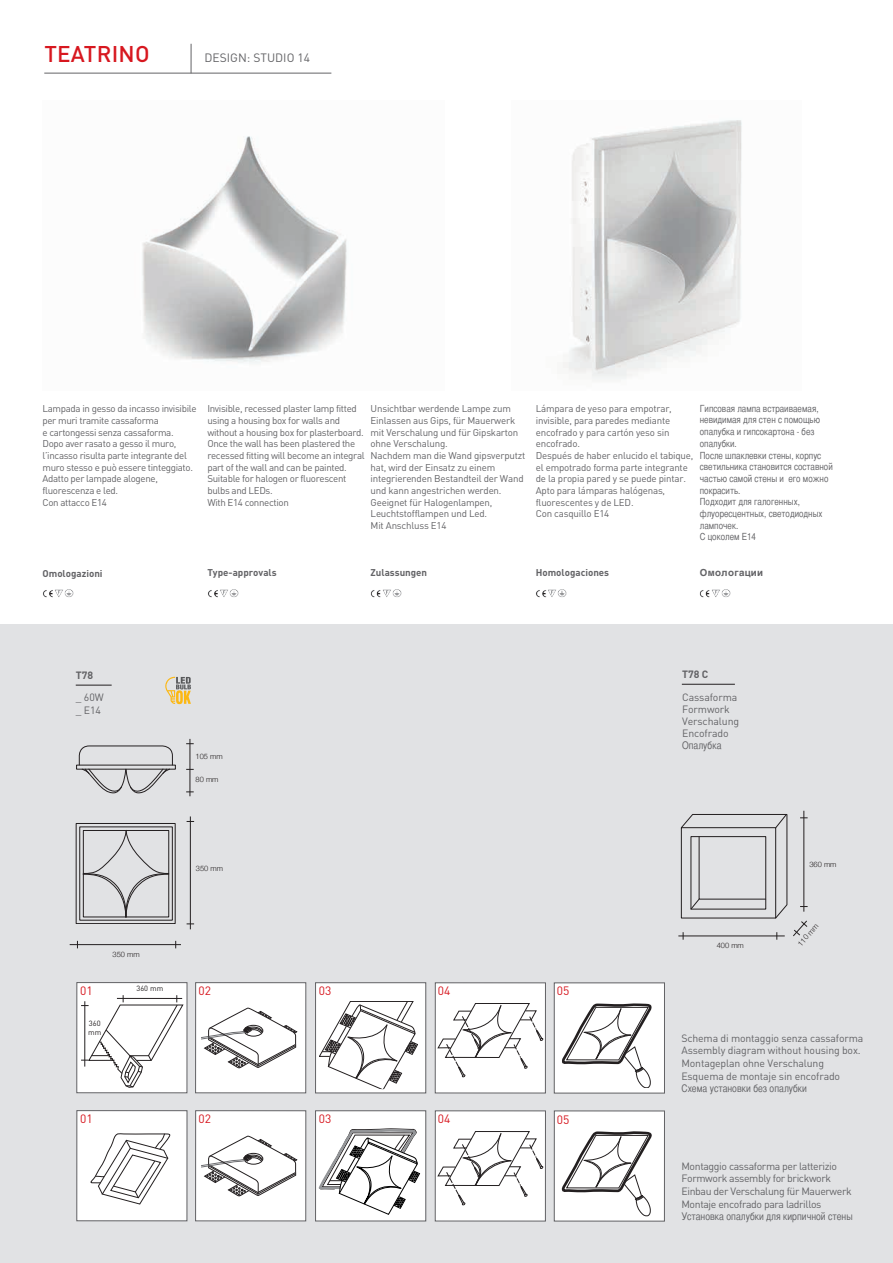
<style>
.page{position:relative;width:893px;height:1263px;background:#fff}
.page>*{position:absolute;margin:0;border:0;box-sizing:border-box;transform-origin:0 0}
.t1{font:500 22.5px "DIN";letter-spacing:.01em;color:#d7171f}
.t2{font:12px "DIN";color:#d7171f}
.t3{font:12px "DIN";color:#636366}
.t4{font:10.5px/12px "DIN";letter-spacing:-.015em;color:#636366}
.t5{font:10.5px/12.8px "DIN";letter-spacing:-.035em;color:#636366}
.t6{font:10.5px "Helvetica CY Plain";color:#636366}
.t7{font:700 10.5px "DIN";color:#636366}
.t8{font:9.75px/11.7px "DIN";letter-spacing:-.02em;color:#636366}
.t9{font:9.75px/11.7px "Helvetica CY Plain";color:#636366}
.t10{font:700 9.75px "DIN";color:#636366}
.t11{font:700 9.75px "Helvetica Cyr";letter-spacing:.03em;color:#636366}
.t12{font:300 7.5px "Helvetica Neue";color:#231f20}
.t13{font:7.5px/9px "DIN";color:#231f20}
</style>
<div class="page">
<div style="left:0;top:624px;width:893px;height:639px;background:#e1e2e4"></div>
<img style="left:142px;top:136px;width:205px;height:228px">
<img style="left:563px;top:120px;width:179px;height:260px">
<svg style="left:43px;top:589px;width:30px;height:9px"></svg>
<svg style="left:208px;top:589px;width:30px;height:9px"></svg>
<svg style="left:371px;top:589px;width:30px;height:9px"></svg>
<svg style="left:536px;top:589px;width:31px;height:9px"></svg>
<svg style="left:700px;top:589px;width:30px;height:9px"></svg>
<div style="left:77px;top:1111px;width:110px;height:109px;background:#fff"></div>
<div style="left:77px;top:1110px;width:110px;height:111px;border:1px solid #636366"></div>
<div style="left:196px;top:1111px;width:110px;height:110px;background:#fff"></div>
<div style="left:195px;top:1110px;width:111px;height:111px;border:1px solid #636366"></div>
<div style="left:316px;top:1111px;width:110px;height:110px;background:#fff"></div>
<div style="left:315px;top:1110px;width:111px;height:111px;border:1px solid #636366"></div>
<div style="left:435px;top:1111px;width:110px;height:110px;background:#fff"></div>
<div style="left:435px;top:1110px;width:111px;height:111px;border:1px solid #636366"></div>
<div style="left:554px;top:1111px;width:110px;height:110px;background:#fff"></div>
<div style="left:554px;top:1111px;width:111px;height:110px;border:1px solid #636366"></div>
<svg style="left:90px;top:1133px;width:80px;height:71px"></svg>
<svg style="left:318px;top:1128px;width:102px;height:87px"></svg>
<svg style="left:438px;top:1131px;width:105px;height:74px"></svg>
<svg style="left:562px;top:1131px;width:90px;height:85px"></svg>
<svg style="left:201px;top:1136px;width:96px;height:60px"></svg>
<div style="left:76px;top:765px;width:100px;height:4px;border:1px solid #231f20"></div>
<div style="left:76px;top:823px;width:99px;height:101px;border:1px solid #231f20"></div>
<div style="left:79px;top:826px;width:94px;height:94px;border:1px solid #231f20"></div>
<svg style="left:79px;top:746px;width:94px;height:48px"></svg>
<svg style="left:83px;top:830px;width:86px;height:87px"></svg>
<hr style="left:190px;top:739px;width:1px;height:57px;background:#231f20">
<hr style="left:190px;top:816px;width:1px;height:113px;background:#231f20">
<hr style="left:70px;top:944px;width:111px;height:1px;background:#231f20">
<hr style="left:76px;top:685px;width:36px;height:1px;background:#231f20">
<div style="left:77px;top:983px;width:110px;height:109px;background:#fff"></div>
<div style="left:77px;top:982px;width:110px;height:111px;border:1px solid #636366"></div>
<div style="left:196px;top:983px;width:110px;height:110px;background:#fff"></div>
<div style="left:195px;top:982px;width:111px;height:111px;border:1px solid #636366"></div>
<div style="left:316px;top:983px;width:110px;height:110px;background:#fff"></div>
<div style="left:315px;top:982px;width:111px;height:111px;border:1px solid #636366"></div>
<div style="left:435px;top:983px;width:110px;height:110px;background:#fff"></div>
<div style="left:435px;top:982px;width:111px;height:111px;border:1px solid #636366"></div>
<div style="left:554px;top:983px;width:110px;height:110px;background:#fff"></div>
<div style="left:554px;top:983px;width:111px;height:110px;border:1px solid #636366"></div>
<svg style="left:81px;top:995px;width:102px;height:92px"></svg>
<svg style="left:319px;top:1001px;width:99px;height:88px"></svg>
<svg style="left:438px;top:1003px;width:105px;height:74px"></svg>
<svg style="left:562px;top:1003px;width:90px;height:85px"></svg>
<svg style="left:201px;top:1008px;width:96px;height:60px"></svg>
<hr style="left:44px;top:73px;width:287px;height:1px;background:#636366">
<svg style="left:191px;top:44px;width:1px;height:29px"></svg>
<hr style="left:682px;top:684px;width:53px;height:1px;background:#231f20">
<hr style="left:804px;top:811px;width:1px;height:101px;background:#231f20">
<hr style="left:678px;top:936px;width:107px;height:1px;background:#231f20">
<svg style="left:680px;top:813px;width:128px;height:127px"></svg>
<svg style="left:165px;top:677px;width:26px;height:27px"></svg>
<h1 class="t1" style="left:44px;top:46px;width:107px">TEATRINO</h1>
<p class="t3" style="left:205px;top:51px;width:107px">DESIGN: STUDIO 14</p>
<p class="t8" style="left:43px;top:403px;width:155px">Lampada in gesso da incasso invisibile per muri tramite cassaforma<br>e cartongessi senza cassaforma.<br>Dopo aver rasato a gesso il muro, l’incasso risulta parte integrante del muro stesso e può essere tinteggiato.<br>Adatto per lampade alogene, fluorescenza e led.<br>Con attacco E14</p>
<p class="t10" style="left:43px;top:568px;width:62px">Omologazioni</p>
<p class="t8" style="left:207px;top:403px;width:159px">Invisible, recessed plaster lamp fitted using a housing box for walls and without a housing box for plasterboard.<br>Once the wall has been plastered the recessed fitting will become an integral part of the wall and can be painted.<br>Suitable for halogen or fluorescent bulbs and LEDs.<br>With E14 connection</p>
<p class="t8" style="left:371px;top:403px;width:156px">Unsichtbar werdende Lampe zum<br>Einlassen aus Gips, für Mauerwerk mit Verschalung und für Gipskarton ohne Verschalung.<br>Nachdem man die Wand gipsverputzt hat, wird der Einsatz zu einem integrierenden Bestandteil der Wand und kann angestrichen werden.<br>Geeignet für Halogenlampen,<br>Leuchtstofflampen und Led.<br>Mit Anschluss E14</p>
<p class="t10" style="left:207px;top:567px;width:71px">Type-approvals</p>
<p class="t10" style="left:371px;top:567px;width:58px">Zulassungen</p>
<p class="t9" style="left:700px;top:402px;width:135px">Гипсовая лампа встраиваемая, невидимая для стен с помощью опалубка и гипсокартона - без опалубки.<br>После шпаклевки стены, корпус светильника становится составной частью самой стены и его можно покрасить.<br>Подходит для галогенных, флуоресцентных, светодиодных лампочек.<br>С цоколем E14</p>
<p class="t11" style="left:700px;top:569px;width:65px">Омологации</p>
<p class="t8" style="left:536px;top:403px;width:159px">Lámpara de yeso para empotrar, invisible, para paredes mediante encofrado y para cartón yeso sin encofrado.<br>Después de haber enlucido el tabique, el empotrado forma parte integrante de la propia pared y se puede pintar.<br>Apto para lámparas halógenas, fluorescentes y de LED.<br>Con casquillo E14</p>
<p class="t10" style="left:536px;top:567px;width:75px">Homologaciones</p>
<p class="t7" style="left:76px;top:669px;width:19px">T78</p>
<p class="t4" style="left:76px;top:691px;width:29px;line-height:12.6px">_ 60W _ E14</p>
<p class="t12" style="left:113px;top:950px;width:29px">350 mm</p>
<p class="t12" style="left:196px;top:752px;width:29px">105 mm</p>
<p class="t12" style="left:196px;top:775px;width:24px">80 mm</p>
<p class="t12" style="left:196px;top:864px;width:29px">350 mm</p>
<p class="t7" style="left:682px;top:668px;width:28px">T78 C</p>
<p class="t4" style="left:682px;top:691px;width:59px">Cassaforma<br>Formwork<br>Verschalung<br>Encofrado</p>
<p class="t6" style="left:682px;top:739px;width:41px">Опалубка</p>
<p class="t12" style="left:717px;top:941px;width:29px">400 mm</p>
<p class="t12" style="left:809px;top:860px;width:29px">360 mm</p>
<p class="t12" style="left:796px;top:942px;width:29px;rotate:-48deg">110 mm</p>
<p class="t13" style="left:136px;top:984px;width:28px">360 mm</p>
<p class="t2" style="left:80px;top:984px;width:14px">01</p>
<p class="t2" style="left:199px;top:984px;width:14px">02</p>
<p class="t2" style="left:319px;top:984px;width:14px">03</p>
<p class="t2" style="left:438px;top:984px;width:14px">04</p>
<p class="t2" style="left:557px;top:984px;width:14px">05</p>
<p class="t13" style="left:88px;top:1019px;width:15px">360 mm</p>
<p class="t2" style="left:80px;top:1112px;width:14px">01</p>
<p class="t2" style="left:199px;top:1112px;width:14px">02</p>
<p class="t2" style="left:319px;top:1112px;width:14px">03</p>
<p class="t2" style="left:438px;top:1112px;width:14px">04</p>
<p class="t2" style="left:557px;top:1112px;width:14px">05</p>
<p class="t4" style="left:681px;top:1032px;width:183px;line-height:12.8px">Schema di montaggio senza cassaforma Assembly diagram without housing box.<br>Montageplan ohne Verschalung Esquema de montaje sin encofrado</p>
<p class="t6" style="left:681px;top:1082px;width:127px">Схема установки без опалубки</p>
<p class="t5" style="left:681px;top:1160px;width:172px">Montaggio cassaforma per latterizio Formwork assembly for brickwork Einbau der Verschalung für Mauerwerk Montaje encofrado para ladrillos</p>
<p class="t6" style="left:681px;top:1210px;width:173px">Установка опалубки для кирпичной стены</p>
</div>
